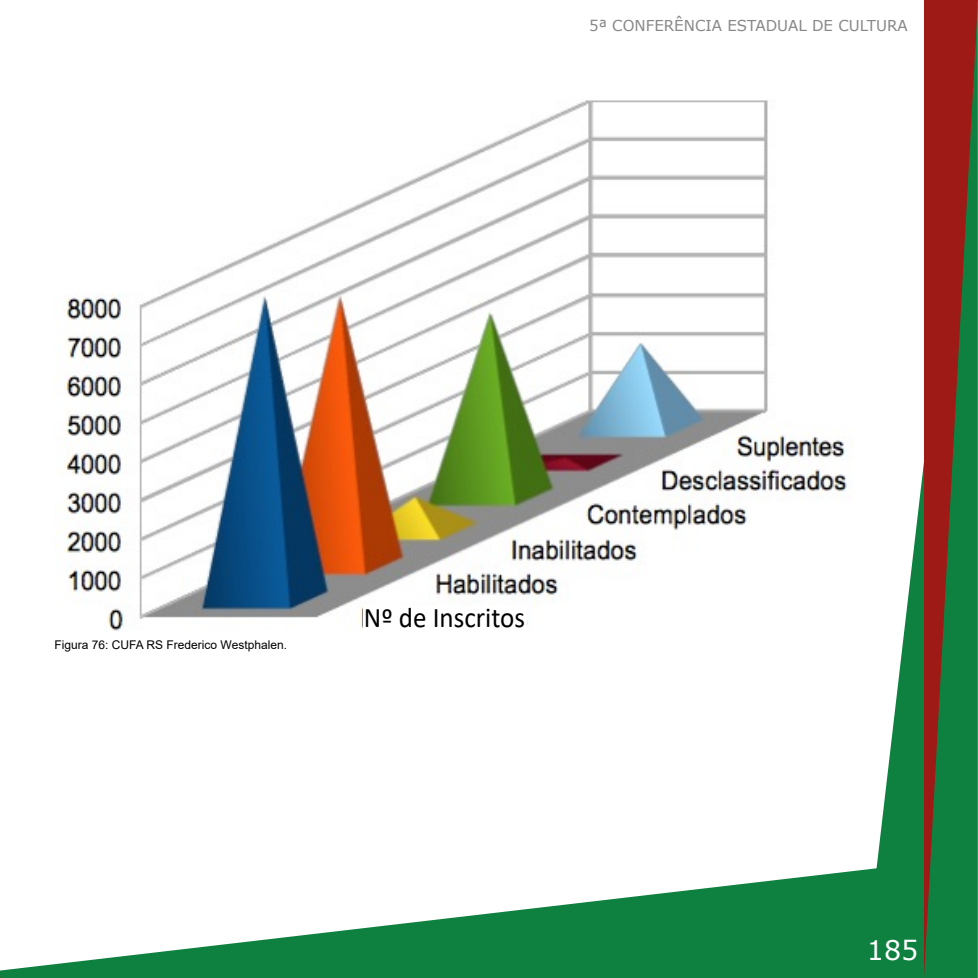
<style>
.page{position:relative;width:978px;height:978px;background:#fff}
.page>*{position:absolute;margin:0;border:0;box-sizing:border-box;transform-origin:0 0}
.t1{font:28.5px "Calibri";color:#000;scale:.95 1}
.t2{font:27px "Verdana";color:#fff}
.t3{font:15px "Verdana";color:#878787}
.t4{font:12px "Arial";color:#000}
</style>
<div class="page">
<svg style="left:877px;top:462px;width:47px;height:516px;fill:#0e8140"></svg>
<svg style="left:5px;top:864px;width:909px;height:114px;fill:#0e8140"></svg>
<svg style="left:0;top:970px;width:5px;height:8px"></svg>
<svg style="left:924px;top:0;width:54px;height:978px"></svg>
<img style="left:65px;top:100px;width:782px;height:531px">
<div style="left:363px;top:605px;width:163px;height:28px;background:#fff"></div>
<p class="t3" style="left:589px;top:15px;width:320px">5ª CONFERÊNCIA ESTADUAL DE CULTURA</p>
<p class="t4" style="left:54px;top:637px;width:234px">Figura 76: CUFA RS Frederico Westphalen.</p>
<h1 class="t1" style="left:364px;top:598px;width:171px">Nº de Inscritos</h1>
<h2 class="t2" style="left:867px;top:931px;width:53px">185</h2>
</div>
